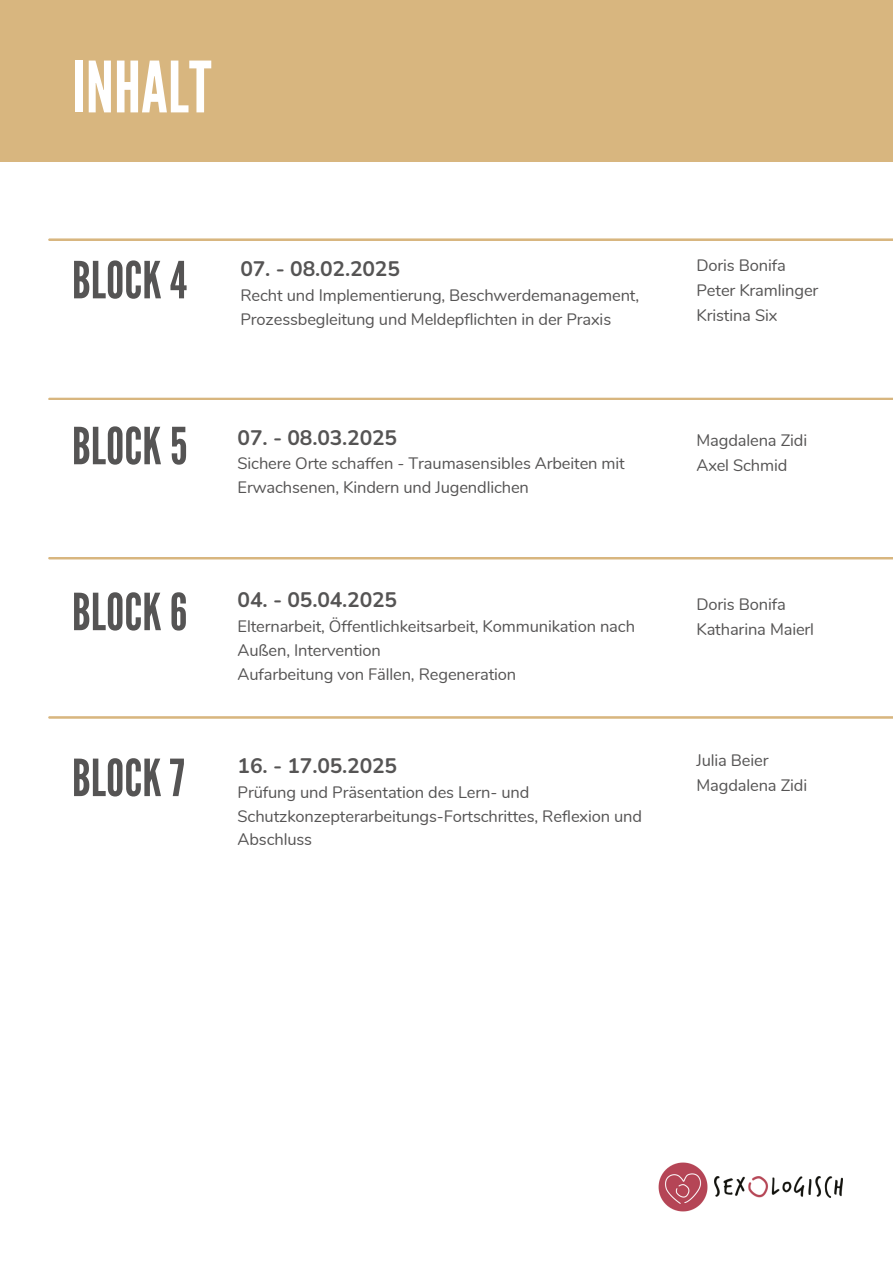
<style>
.page{position:relative;width:893px;height:1264px;background:#fff}
.page>*{position:absolute;margin:0;border:0;box-sizing:border-box;transform-origin:0 0}
.t1{font:70.5px "League Gothic";letter-spacing:.005em;color:#fff}
.t2{font:51px "League Gothic";letter-spacing:.005em;color:#555454}
.t3{font:700 21px "Nunito";letter-spacing:-.01em;color:#555454}
.t4{font:16.5px/23.7px "Nunito";letter-spacing:-.01em;color:#555454}
</style>
<div class="page">
<div style="left:0;top:0;width:892px;height:162px;background:#d8b67f"></div>
<svg style="left:48px;top:238px;width:844px;height:3px;background:#ddc092"></svg>
<svg style="left:48px;top:397px;width:844px;height:3px;background:#e0c69c"></svg>
<hr style="left:48px;top:557px;width:844px;height:2px;background:#d8b67f">
<svg style="left:48px;top:716px;width:844px;height:2px;background:#dbbc8b"></svg>
<img style="left:714px;top:1176px;width:128px;height:21px">
<img style="left:658px;top:1162px;width:50px;height:50px">
<p class="t1" style="left:72px;top:46px;width:141px">INHALT</p>
<p class="t2" style="left:72px;top:251px;width:116px">BLOCK 4</p>
<p class="t3" style="left:240px;top:255px;width:161px">07. - 08.02.2025</p>
<h2 class="t4" style="left:240px;top:284px;width:400px">Recht und Implementierung, Beschwerdemanagement,<br>Prozessbegleitung und Meldepflichten in der Praxis</h2>
<h1 class="t2" style="left:72px;top:416px;width:117px">BLOCK 5</h1>
<p class="t3" style="left:237px;top:423px;width:161px">07. - 08.03.2025</p>
<p class="t4" style="left:237px;top:452px;width:389px">Sichere Orte schaffen - Traumasensibles Arbeiten mit<br>Erwachsenen, Kindern und Jugendlichen</p>
<h2 class="t2" style="left:72px;top:582px;width:117px">BLOCK 6</h2>
<p class="t3" style="left:237px;top:586px;width:161px">04. - 05.04.2025</p>
<p class="t4" style="left:237px;top:615px;width:399px">Elternarbeit, Öffentlichkeitsarbeit, Kommunikation nach<br>Außen, Intervention</p>
<p class="t4" style="left:237px;top:662px;width:280px">Aufarbeitung von Fällen, Regeneration</p>
<p class="t2" style="left:72px;top:748px;width:114px">BLOCK 7</p>
<p class="t3" style="left:237px;top:752px;width:161px">16. - 17.05.2025</p>
<p class="t4" style="left:237px;top:780px;width:406px">Prüfung und Präsentation des Lern- und<br>Schutzkonzepterarbeitungs-Fortschrittes, Reflexion und<br>Abschluss</p>
<p class="t4" style="left:696px;top:254px;width:91px">Doris Bonifa</p>
<p class="t4" style="left:696px;top:278px;width:123px;line-height:24.8px">Peter Kramlinger<br>Kristina Six</p>
<h2 class="t4" style="left:696px;top:429px;width:112px">Magdalena Zidi</h2>
<p class="t4" style="left:696px;top:453px;width:92px">Axel Schmid</p>
<p class="t4" style="left:696px;top:592px;width:91px">Doris Bonifa</p>
<h2 class="t4" style="left:696px;top:617px;width:119px">Katharina Maierl</h2>
<p class="t4" style="left:696px;top:748px;width:74px">Julia Beier</p>
<p class="t4" style="left:696px;top:773px;width:112px">Magdalena Zidi</p>
</div>
